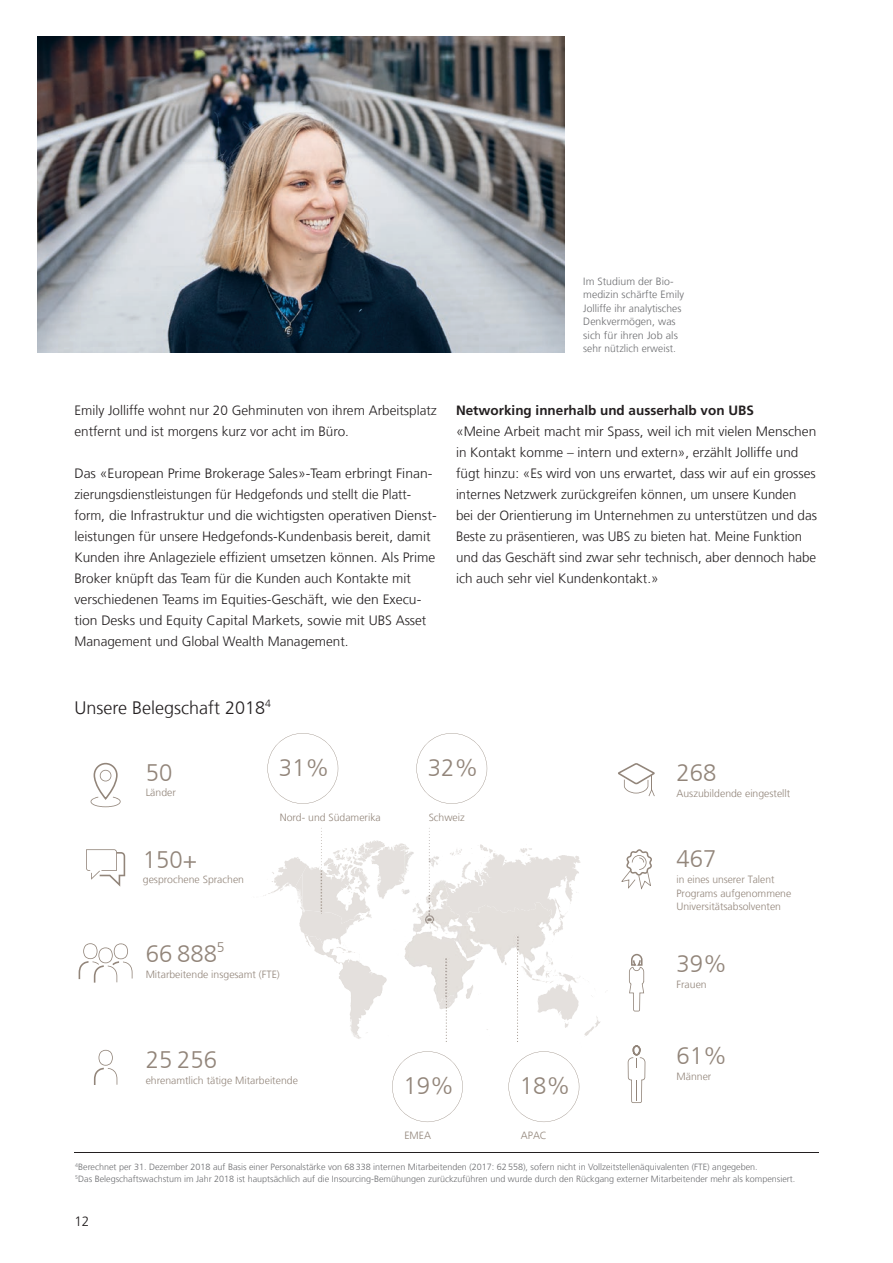
<style>
.page{position:relative;width:893px;height:1263px;background:#fff}
.page>*{position:absolute;margin:0;border:0;box-sizing:border-box;transform-origin:0 0}
.t1{font:300 23.85px "Frutiger LT Com";color:#92857a}
.t2{font:300 18px "Frutiger LT Com";color:#231f20}
.t3{font:300 13.5px/21px "Frutiger LT Com";color:#231f20}
.t4{font:700 13.5px "Frutiger LT Com";color:#231f20}
.t5{font:300 10.5px/13.5px "Frutiger LT Com";color:#92857a}
.t6{font:300 10.5px/13.5px "Frutiger LT Com";letter-spacing:.005em;color:#6c6d70}
.t7{font:300 9px/12px "Frutiger LT Com";color:#6c6d70}
</style>
<div class="page">
<svg style="left:629px;top:954px;width:15px;height:57px"></svg>
<svg style="left:628px;top:1045px;width:17px;height:58px"></svg>
<svg style="left:91px;top:763px;width:30px;height:44px"></svg>
<svg style="left:79px;top:943px;width:54px;height:39px"></svg>
<svg style="left:94px;top:1050px;width:23px;height:35px"></svg>
<svg style="left:86px;top:849px;width:39px;height:38px"></svg>
<svg style="left:621px;top:849px;width:31px;height:40px"></svg>
<svg style="left:618px;top:763px;width:37px;height:33px"></svg>
<svg style="left:416px;top:733px;width:71px;height:71px"></svg>
<svg style="left:267px;top:733px;width:71px;height:71px"></svg>
<svg style="left:508px;top:1051px;width:71px;height:71px"></svg>
<svg style="left:392px;top:1051px;width:71px;height:71px"></svg>
<svg style="left:263px;top:857px;width:44px;height:42px"></svg>
<svg style="left:299px;top:910px;width:59px;height:34px"></svg>
<svg style="left:438px;top:844px;width:143px;height:198px"></svg>
<hr style="left:74px;top:1153px;width:745px;height:1px;background:#231f20">
<img style="left:37px;top:37px;width:527px;height:315px">
<img style="left:321px;top:828px;width:55px;height:20px">
<img style="left:350px;top:867px;width:12px;height:22px">
<img style="left:557px;top:972px;width:21px;height:11px">
<img style="left:404px;top:828px;width:26px;height:47px">
<img style="left:481px;top:902px;width:56px;height:11px">
<img style="left:409px;top:961px;width:144px;height:9px">
<img style="left:295px;top:874px;width:7px;height:33px">
<p class="t6" style="left:583px;top:274px;width:102px">Im Studium der Bio&shy;medizin schärfte Emily<br>Jolliffe ihr analytisches<br>Denkvermögen, was sich für ihren Job als sehr nützlich erweist.</p>
<p class="t3" style="left:74px;top:400px;width:364px">Emily Jolliffe wohnt nur 20 Gehminuten von ihrem Arbeitsplatz entfernt und ist morgens kurz vor acht im Büro.</p>
<p class="t3" style="left:74px;top:463px;width:364px">Das «European Prime Brokerage Sales»-Team erbringt Finan&shy;zierungsdienstleistungen für Hedgefonds und stellt die Platt&shy;form, die Infrastruktur und die wichtigsten operativen Dienst&shy;leistungen für unsere Hedgefonds-Kundenbasis bereit, damit Kunden ihre Anlageziele effizient umsetzen können. Als Prime Broker knüpft das Team für die Kunden auch Kontakte mit verschiedenen Teams im Equities-Geschäft, wie den Execu&shy;tion Desks und Equity Capital Markets, sowie mit UBS Asset Management und Global Wealth Management.</p>
<p class="t4" style="left:456px;top:403px;width:299px">Networking innerhalb und ausserhalb von UBS</p>
<p class="t3" style="left:456px;top:421px;width:366px">«Meine Arbeit macht mir Spass, weil ich mit vielen Menschen in Kontakt komme – intern und extern», erzählt Jolliffe und fügt hinzu: «Es wird von uns erwartet, dass wir auf ein grosses internes Netzwerk zurückgreifen können, um unsere Kunden<br>bei der-Orientierung-im-Unternehmen-zu-unterstützen-und-das-Beste zu präsentieren, was UBS zu bieten hat. Meine Funktion und das Geschäft sind zwar sehr technisch, aber dennoch habe ich auch sehr viel Kundenkontakt.»</p>
<h2 class="t2" style="left:74px;top:697px;width:198px">Unsere Belegschaft 2018<sup>4</sup></h2>
<h1 class="t1" style="left:146px;top:759px;width:28px">50</h1>
<p class="t5" style="left:146px;top:785px;width:32px">Länder</p>
<h1 class="t1" style="left:279px;top:754px;width:52px">31%</h1>
<h1 class="t1" style="left:428px;top:754px;width:52px">32%</h1>
<h1 class="t1" style="left:677px;top:759px;width:41px">268</h1>
<p class="t5" style="left:676px;top:787px;width:115px">Auszubildende eingestellt</p>
<p class="t5" style="left:280px;top:810px;width:103px">Nord- und Südamerika</p>
<p class="t5" style="left:429px;top:810px;width:38px">Schweiz</p>
<h1 class="t1" style="left:143px;top:845px;width:56px">150+</h1>
<p class="t5" style="left:143px;top:873px;width:103px">gesprochene Sprachen</p>
<h1 class="t1" style="left:677px;top:845px;width:41px">467</h1>
<p class="t5" style="left:676px;top:873px;width:116px">in eines unserer Talent<br>Programs aufgenommene<br>Universitätsabsolventen</p>
<h1 class="t1" style="left:146px;top:940px;width:80px">66 888<sup>5</sup></h1>
<p class="t5" style="left:146px;top:967px;width:136px">Mitarbeitende insgesamt (FTE)</p>
<h1 class="t1" style="left:677px;top:950px;width:52px">39%</h1>
<p class="t5" style="left:676px;top:978px;width:32px">Frauen</p>
<h1 class="t1" style="left:146px;top:1046px;width:73px">25 256</h1>
<p class="t5" style="left:146px;top:1074px;width:154px">ehrenamtlich tätige Mitarbeitende</p>
<h1 class="t1" style="left:403px;top:1072px;width:52px">19%</h1>
<h1 class="t1" style="left:520px;top:1072px;width:52px">18%</h1>
<h1 class="t1" style="left:677px;top:1041px;width:52px">61%</h1>
<p class="t5" style="left:676px;top:1069px;width:36px">Männer</p>
<p class="t5" style="left:404px;top:1128px;width:28px">EMEA</p>
<p class="t5" style="left:521px;top:1128px;width:28px">APAC</p>
<p class="t7" style="left:75px;top:1160px;width:722px"><sup>4</sup>Berechnet-per-31.-Dezember-2018-auf-Basis-einer-Personalstärke-von-68-338-internen-Mitarbeitenden-(2017:-62-558),-sofern-nicht-in-Vollzeitstellenäquivalenten-(FTE)-angegeben.<br><sup>5</sup>Das Belegschaftswachstum im Jahr 2018 ist hauptsächlich auf die Insourcing-Bemühungen zurückzuführen und wurde durch den Rückgang externer Mitarbeitender mehr als kompensiert.</p>
<p class="t3" style="left:74px;top:1211px;width:17px">12</p>
</div>
